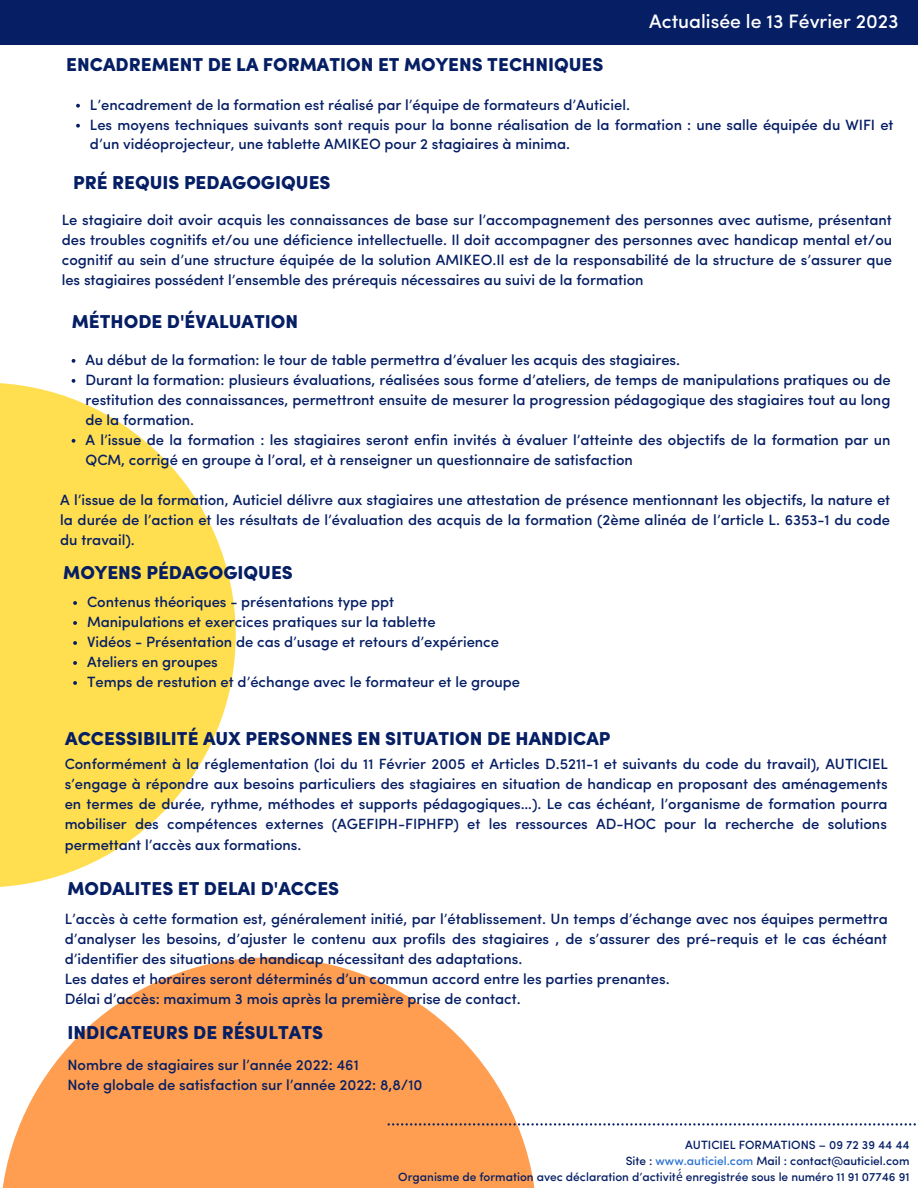
<style>
.page{position:relative;width:918px;height:1188px;background:#fff}
.page>*{position:absolute;margin:0;border:0;box-sizing:border-box;transform-origin:0 0}
.t1{font:500 19.5px "Sofia Pro";color:#fff}
.t2{font:900 18.75px "Sofia Pro";color:#051e64}
.t3{font:500 14.85px/20px "Sofia Pro";color:#051e64}
.t4{font:500 12px/16px "Sofia Pro";color:#051e64;text-align:right}
.s1{color:#2b73d1}
.s2{font-family:"Noto Sans";font-weight:400}
</style>
<div class="page">
<div style="left:0;top:0;width:918px;height:45px;background:#051e64"></div>
<svg style="left:2px;top:957px;width:533px;height:231px;fill:#ff9e50"></svg>
<svg style="left:0;top:383px;width:236px;height:504px;fill:#ffde50"></svg>
<svg style="left:72px;top:359px;width:3px;height:4px"></svg>
<svg style="left:72px;top:379px;width:3px;height:4px"></svg>
<svg style="left:72px;top:439px;width:3px;height:4px"></svg>
<svg style="left:73px;top:601px;width:4px;height:4px"></svg>
<svg style="left:73px;top:621px;width:4px;height:4px"></svg>
<svg style="left:73px;top:641px;width:4px;height:4px"></svg>
<svg style="left:73px;top:661px;width:4px;height:4px"></svg>
<svg style="left:73px;top:681px;width:4px;height:4px"></svg>
<svg style="left:76px;top:104px;width:4px;height:4px"></svg>
<svg style="left:76px;top:124px;width:4px;height:4px"></svg>
<svg style="left:388px;top:1123px;width:528px;height:3px"></svg>
<h1 class="t1" style="left:649px;top:13px;width:251px">Actualisée le 13 Février 2023</h1>
<p class="t2" style="left:66px;top:57px;width:539px">ENCADREMENT DE LA FORMATION ET MOYENS TECHNIQUES</p>
<p class="t3" style="left:90px;top:96px;width:805px">L’encadrement de la formation est réalisé par l’équipe de formateurs d’Auticiel.<br>Les moyens techniques suivants sont requis pour la bonne réalisation de la formation : une salle équipée du WIFI et d’un vidéoprojecteur, une tablette AMIKEO pour 2 stagiaires à minima.</p>
<p class="t2" style="left:73px;top:174px;width:259px">PRÉ REQUIS PEDAGOGIQUES</p>
<p class="t3" style="left:62px;top:211px;width:832px;text-align:justify">Le stagiaire doit avoir acquis les connaissances de base sur l’accompagnement des personnes avec autisme, présentant des troubles cognitifs et/ou une déficience intellectuelle. Il doit accompagner des personnes avec handicap mental et/ou cognitif au sein d’une structure équipée de la solution AMIKEO.Il est de la responsabilité de la structure de s’assurer que les stagiaires possédent l’ensemble des prérequis nécessaires au suivi de la formation</p>
<p class="t2" style="left:72px;top:314px;width:228px">MÉTHODE D'ÉVALUATION</p>
<p class="t3" style="left:86px;top:351px;width:807px">Au début de la formation: le tour de table permettra d’évaluer les acquis des stagiaires.<br>Durant la formation: plusieurs évaluations, réalisées sous forme d’ateliers, de temps de manipulations pratiques ou de restitution des connaissances, permettront ensuite de mesurer la progression pédagogique des stagiaires tout au long de la formation.<br>A l’issue de la formation : les stagiaires seront enfin invités à évaluer l’atteinte des objectifs de la formation par un QCM, corrigé en groupe à l’oral, et à renseigner un questionnaire de satisfaction</p>
<p class="t3" style="left:60px;top:491px;width:832px;text-align:justify">A l’issue de la formation, Auticiel délivre aux stagiaires une attestation de présence mentionnant les objectifs, la nature et la durée de l’action et les résultats de l’évaluation des acquis de la formation (2ème alinéa de l’article L. 6353-1 du code du travail).</p>
<p class="t2" style="left:63px;top:565px;width:231px">MOYENS PÉDAGOGIQUES</p>
<p class="t3" style="left:87px;top:593px;width:435px">Contenus théoriques - présentations type ppt<br>Manipulations et exercices pratiques sur la tablette<br>Vidéos - Présentation de cas d’usage et retours d’expérience Ateliers en groupes<br>Temps de restution et d’échange avec le formateur et le groupe</p>
<p class="t2" style="left:65px;top:731px;width:547px">ACCESSIBILITÉ AUX PERSONNES EN SITUATION DE HANDICAP</p>
<p class="t3" style="left:65px;top:755px;width:825px;text-align:justify">Conformément à la réglementation (loi du 11 Février 2005 et Articles D.5211-1 et suivants du code du travail), AUTICIEL s’engage à répondre aux besoins particuliers des stagiaires en situation de handicap en proposant des aménagements en termes de durée, rythme, méthodes et supports pédagogiques…). Le cas échéant, l’organisme de formation pourra mobiliser des compétences externes (AGEFIPH-FIPHFP) et les ressources AD-HOC pour la recherche de solutions permettant l’accès aux formations.</p>
<p class="t2" style="left:68px;top:881px;width:273px">MODALITES ET DELAI D'ACCES</p>
<p class="t3" style="left:65px;top:910px;width:825px">L’accès à cette formation est, généralement initié, par l’établissement. Un temps d’échange avec nos équipes permettra d’analyser les besoins, d’ajuster le contenu aux profils des stagiaires , de s’assurer des pré-requis et le cas échéant d’identifier des situations de handicap nécessitant des adaptations.<br>Les dates et horaires seront déterminés d’un commun accord entre les parties prenantes.<br>Délai d’accès: maximum 3 mois après la première prise de contact.</p>
<p class="t2" style="left:68px;top:1024px;width:257px">INDICATEURS DE RÉSULTATS</p>
<p class="t3" style="left:68px;top:1056px;width:356px">Nombre de stagiaires sur l’année 2022: 461<br>Note globale de satisfaction sur l’année 2022: 8,8/10</p>
<p class="t4" style="left:398px;top:1138px;width:513px">AUTICIEL FORMATIONS – 09 72 39 44 44<br>Site : <span class="s1">www.auticiel.com</span> Mail : contact@auticiel.com<br>Organisme de formation avec déclaration d’activit<span class="s2">é́</span> enregistrée sous le numéro 11 91 07746 91</p>
</div>
